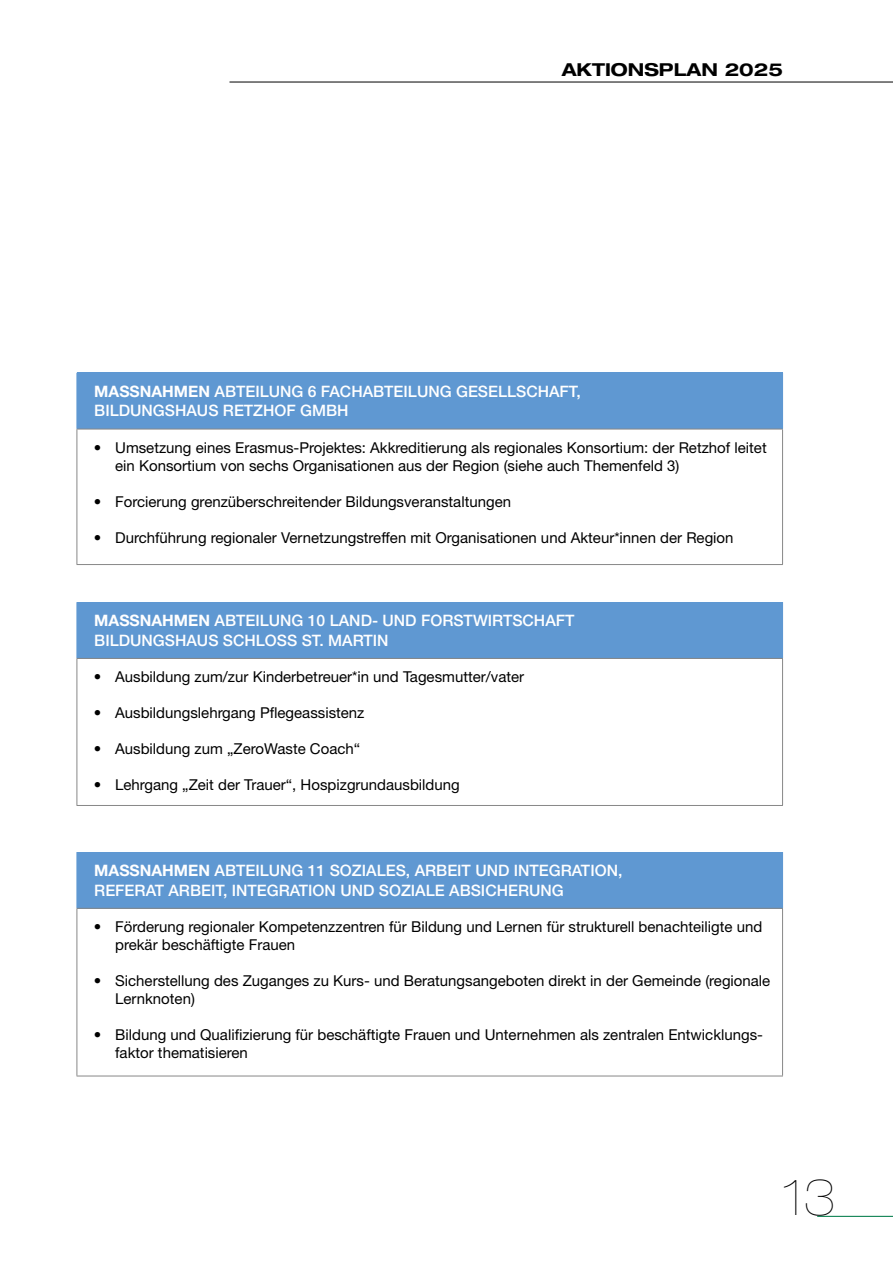
<style>
.page{position:relative;width:893px;height:1263px;background:#fff}
.page>*{position:absolute;margin:0;border:0;box-sizing:border-box;transform-origin:0 0}
.t1{font:200 expanded 49.5px "Helvetica Neue LT Pro";color:#000}
.t2{font:700 expanded 17.85px "Helvetica Neue LT Pro";color:#000}
.t3{font:500 15.75px/19.5px "Helvetica Neue LT Pro";color:#fff}
.t4{font:15px/18px "Helvetica Neue LT Pro";color:#000}
.s1{font-weight:700}
</style>
<div class="page">
<hr style="left:229px;top:82px;width:664px;height:1px;background:#000">
<hr style="left:817px;top:1216px;width:76px;height:1px;background:#007b49">
<div style="left:77px;top:373px;width:705px;height:56px;background:#5f98d2"></div>
<hr style="left:77px;top:564px;width:706px;height:1px;background:#878787">
<hr style="left:77px;top:429px;width:706px;height:1px;background:#878787">
<hr style="left:77px;top:429px;width:1px;height:135px;background:#878787">
<hr style="left:782px;top:429px;width:1px;height:135px;background:#878787">
<hr style="left:782px;top:373px;width:1px;height:56px;background:#5f98d2">
<div style="left:77px;top:602px;width:705px;height:56px;background:#5f98d2"></div>
<hr style="left:77px;top:805px;width:706px;height:1px;background:#878787">
<hr style="left:77px;top:658px;width:706px;height:1px;background:#878787">
<hr style="left:77px;top:659px;width:1px;height:146px;background:#878787">
<hr style="left:782px;top:659px;width:1px;height:146px;background:#878787">
<hr style="left:782px;top:602px;width:1px;height:56px;background:#5f98d2">
<div style="left:77px;top:852px;width:705px;height:56px;background:#5f98d2"></div>
<hr style="left:77px;top:1076px;width:706px;height:1px;background:#878787">
<hr style="left:77px;top:908px;width:706px;height:1px;background:#878787">
<hr style="left:77px;top:909px;width:1px;height:167px;background:#878787">
<hr style="left:782px;top:909px;width:1px;height:167px;background:#878787">
<hr style="left:782px;top:852px;width:1px;height:56px;background:#5f98d2">
<p class="t2" style="left:562px;top:58px;width:223px">AKTIONSPLAN 2025</p>
<p class="t3" style="left:94px;top:381px;width:488px"><span class="s1">MASSNAHMEN</span> ABTEILUNG 6 FACHABTEILUNG GESELLSCHAFT,<br>BILDUNGSHAUS RETZHOF GMBH</p>
<p class="t4" style="left:115px;top:438px;width:653px;text-indent:-21px">• Umsetzung eines Erasmus-Projektes: Akkreditierung als regionales Konsortium: der Retzhof leitet ein Konsortium von sechs Organisationen aus der Region (siehe auch Themenfeld 3)</p>
<p class="t4" style="left:94px;top:492px;width:419px">• Forcierung grenzüberschreitender Bildungsveranstaltungen</p>
<p class="t4" style="left:94px;top:528px;width:641px">• Durchführung regionaler Vernetzungstreffen mit Organisationen und Akteur*innen der Region</p>
<p class="t3" style="left:94px;top:611px;width:482px"><span class="s1">MASSNAHMEN</span> ABTEILUNG 10 LAND- UND FORSTWIRTSCHAFT<br>BILDUNGSHAUS SCHLOSS ST. MARTIN</p>
<p class="t4" style="left:94px;top:667px;width:432px">• Ausbildung zum/zur Kinderbetreuer*in und Tagesmutter/vater</p>
<p class="t4" style="left:94px;top:703px;width:272px">• Ausbildungslehrgang Pflegeassistenz</p>
<p class="t4" style="left:94px;top:739px;width:268px">• Ausbildung zum „ZeroWaste Coach“</p>
<p class="t4" style="left:94px;top:775px;width:367px">• Lehrgang „Zeit der Trauer“, Hospizgrundausbildung</p>
<p class="t3" style="left:94px;top:860px;width:530px"><span class="s1">MASSNAHMEN</span> ABTEILUNG 11 SOZIALES, ARBEIT UND INTEGRATION,<br>REFERAT ARBEIT, INTEGRATION UND SOZIALE ABSICHERUNG</p>
<p class="t4" style="left:115px;top:917px;width:649px;text-indent:-21px">• Förderung regionaler Kompetenzzentren für Bildung und Lernen für strukturell benachteiligte und prekär beschäftigte Frauen</p>
<p class="t4" style="left:115px;top:971px;width:657px;text-indent:-21px">• Sicherstellung des Zuganges zu Kurs- und Beratungsangeboten direkt in der Gemeinde (regionale<br>Lernknoten)</p>
<p class="t4" style="left:115px;top:1025px;width:649px;text-indent:-21px">• Bildung und Qualifizierung für beschäftigte Frauen und Unternehmen als zentralen Entwicklungs&shy;faktor thematisieren</p>
<h1 class="t1" style="left:782px;top:1168px;width:55px">13</h1>
</div>
